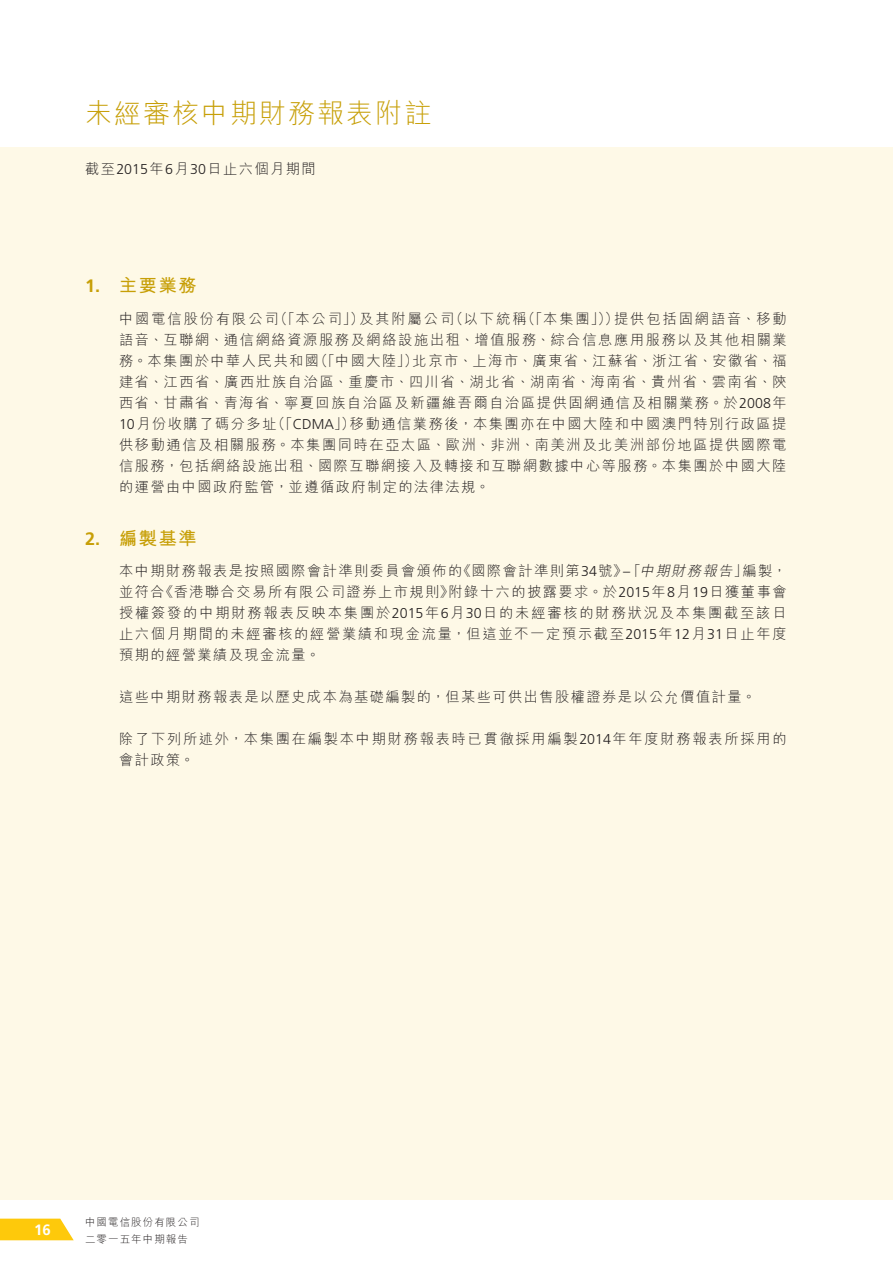
<style>
.page{position:relative;width:893px;height:1263px;background:#fff}
.page>*{position:absolute;margin:0;border:0;box-sizing:border-box;transform-origin:0 0}
.t1{font:300 27px "M Hei HK";letter-spacing:.075em;color:#c79f07}
.t2{font:700 18px "M Hei HK";letter-spacing:.1em;color:#c79f07}
.t3{font:700 15px "Frutiger LT Std";color:#fff}
.t4{font:300 14.25px/21px "M Hei HK";letter-spacing:.105em;color:#231f20;text-align:justify}
.t5{font:300 10.5px/16.5px "M Hei HK";letter-spacing:.1em;color:#231f20}
.s1{font-family:"Frutiger LT Std"}
.s2{font-style:italic}
</style>
<div class="page">
<div style="left:0;top:147px;width:893px;height:1053px;background:#fef9e7"></div>
<svg style="left:0;top:1218px;width:74px;height:22px;background:#fecf28"></svg>
<h1 class="t1" style="left:85px;top:99px;width:348px">未經審核中期財務報表附註</h1>
<p class="t4" style="left:85px;top:158px;width:232px">截至<span class="s1">2015</span>年<span class="s1">6</span>月<span class="s1">30</span>日止六個月期間</p>
<p class="t2" style="left:85px;top:273px;width:113px"><span class="s1">1.</span> 主要業務</p>
<p class="t4" style="left:119px;top:308px;width:669px">中國電信股份有限公司（「本公司」）及其附屬公司（以下統稱（「本集團」））提供包括固網語音、移動語音、互聯網、通信網絡資源服務及網絡設施出租、增值服務、綜合信息應用服務以及其他相關業務。本集團於中華人民共和國（「中國大陸」）北京市、上海市、廣東省、江蘇省、浙江省、安徽省、福建省、江西省、廣西壯族自治區、重慶市、四川省、湖北省、湖南省、海南省、貴州省、雲南省、陝西省、甘肅省、青海省、寧夏回族自治區及新疆維吾爾自治區提供固網通信及相關業務。於<span class="s1">2008</span>年<span class="s1">10</span>月份收購了碼分多址（「<span class="s1">CDMA</span>」）移動通信業務後，本集團亦在中國大陸和中國澳門特別行政區提供移動通信及相關服務。本集團同時在亞太區、歐洲、非洲、南美洲及北美洲部份地區提供國際電信服務，包括網絡設施出租、國際互聯網接入及轉接和互聯網數據中心等服務。本集團於中國大陸的運營由中國政府監管，並遵循政府制定的法律法規。</p>
<p class="t2" style="left:85px;top:525px;width:113px"><span class="s1">2.</span> 編製基準</p>
<p class="t4" style="left:119px;top:560px;width:669px">本中期財務報表是按照國際會計準則委員會頒佈的《國際會計準則第<span class="s1">34</span>號》<span class="s1">–</span> 「<span class="s2">中期財務報告</span>」編製，並符合《香港聯合交易所有限公司證券上市規則》附錄十六的披露要求。於<span class="s1">2015</span>年<span class="s1">8</span>月<span class="s1">19</span>日獲董事會授權簽發的中期財務報表反映本集團於<span class="s1">2015</span>年<span class="s1">6</span>月<span class="s1">30</span>日的未經審核的財務狀況及本集團截至該日止六個月期間的未經審核的經營業績和現金流量，但這並不一定預示截至<span class="s1">2015</span>年<span class="s1">12</span>月<span class="s1">31</span>日止年度預期的經營業績及現金流量。</p>
<p class="t4" style="left:119px;top:686px;width:638px">這些中期財務報表是以歷史成本為基礎編製的，但某些可供出售股權證券是以公允價值計量。</p>
<p class="t4" style="left:119px;top:728px;width:669px">除了下列所述外，本集團在編製本中期財務報表時已貫徹採用編製<span class="s1">2014</span>年年度財務報表所採用的會計政策。</p>
<p class="t3" style="left:34px;top:1221px;width:18px">16</p>
<p class="t5" style="left:85px;top:1214px;width:116px">中國電信股份有限公司二零一五年中期報告</p>
</div>
